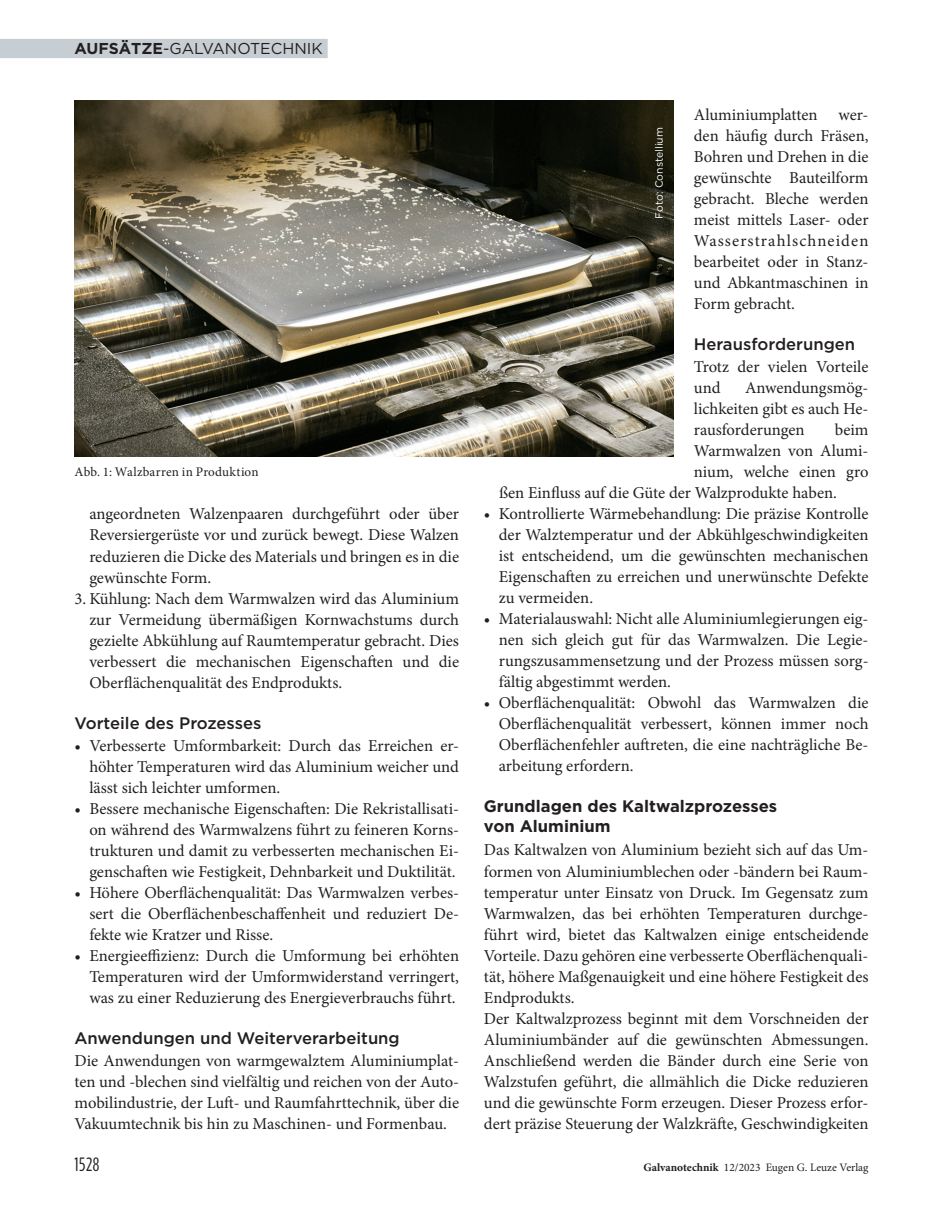
<style>
.page{position:relative;width:943px;height:1216px;background:#fff}
.page>*{position:absolute;margin:0;border:0;box-sizing:border-box;transform-origin:0 0}
.t1{font:19.25px "Gotham Condensed";color:#231f20}
.t2{font:16.62px/21px "Minion Pro";color:#231f20;text-align:justify}
.t3{font:500 16.62px "Gotham";color:#231f20}
.t4{font:700 16.62px/19.9px "Gotham";color:#231f20}
.t5{font:700 15.75px "Gotham";color:#231f20}
.t6{font:15.75px "Gotham";color:#231f20}
.t7{font:13.12px "Minion Pro";letter-spacing:.015em;color:#231f20}
.t8{font:11.38px "Minion Pro";color:#231f20}
.t9{font:10.5px "Gotham";color:#fff}
.s1{font-weight:400}
.s2{font-weight:700}
</style>
<div class="page">
<img style="left:74px;top:100px;width:600px;height:356px">
<div style="left:0;top:39px;width:328px;height:19px;background:#c6ced4"></div>
<p class="t5" style="left:74px;top:39px;width:119px">AUFSÄTZE<span class="s1">-GALVA</span></p>
<p class="t6" style="left:225px;top:40px;width:99px">NOTECH NIK</p>
<p class="t7" style="left:74px;top:463px;width:185px">Abb. 1: Walzbarren in Produktion</p>
<p class="t2" style="left:89px;top:503px;width:371px">angeordneten Walzenpaaren durchgeführt oder über Reversiergerüste vor und zurück bewegt. Diese Walzen reduzieren die Dicke des Materials und bringen es in die gewünschte Form.</p>
<p class="t2" style="left:89px;top:587px;width:371px;text-indent:-15px">3. Kühlung: Nach dem Warmwalzen wird das Aluminium zur Vermeidung übermäßigen Kornwachstums durch gezielte Abkühlung auf Raumtemperatur gebracht. Dies verbessert die mechanischen Eigenschaften und die Oberflächenqualität des Endprodukts.</p>
<p class="t3" style="left:74px;top:713px;width:188px">Vorteile des Prozesses</p>
<p class="t2" style="left:89px;top:734px;width:371px;text-indent:-15px">• Verbesserte Umformbarkeit: Durch das Erreichen er&shy;höhter Temperaturen wird das Aluminium weicher und lässt sich leichter umformen.</p>
<p class="t2" style="left:89px;top:797px;width:371px;text-indent:-15px">• Bessere mechanische Eigenschaften: Die Rekristallisati&shy;on während des Warmwalzens führt zu feineren Korns&shy;trukturen und damit zu verbesserten mechanischen Ei&shy;genschaften wie Festigkeit, Dehnbarkeit und Duktilität.</p>
<p class="t2" style="left:89px;top:881px;width:371px;text-indent:-15px">• Höhere Oberflächenqualität: Das Warmwalzen verbes&shy;sert die Oberflächenbeschaffenheit und reduziert De&shy;fekte wie Kratzer und Risse.</p>
<p class="t2" style="left:89px;top:944px;width:371px;text-indent:-15px">• Energieeffizienz: Durch die Umformung bei erhöhten Temperaturen wird der Umformwiderstand verringert, was zu einer Reduzierung des Energieverbrauchs führt.</p>
<p class="t3" style="left:74px;top:1028px;width:327px">Anwendungen und Weiterverarbeitung</p>
<p class="t2" style="left:74px;top:1049px;width:386px">Die Anwendungen von warmgewalztem Aluminiumplat&shy;ten und -blechen sind vielfältig und reichen von der Auto&shy;mobilindustrie, der Luft- und Raumfahrttechnik, über die Vakuumtechnik bis hin zu Maschinen- und Formenbau.</p>
<p class="t2" style="left:693px;top:104px;width:125px">Aluminiumplatten</p>
<p class="t2" style="left:693px;top:104px;width:176px;text-indent:145px">wer&shy;den häufig durch Fräsen, Bohren und Drehen in die gewünschte Bauteilform gebracht. Bleche werden meist mittels Laser- oder Wasserstrahlschneiden bearbeitet oder in Stanz&shy;und Abkantmaschinen in Form gebracht.</p>
<p class="t3" style="left:693px;top:335px;width:163px">Herausforderungen</p>
<p class="t2" style="left:693px;top:356px;width:176px">Trotz der vielen Vorteile und</p>
<p class="t9" style="left:653px;top:218px;width:93px;rotate:-90deg">FOTO: CONSTELLIUM</p>
<p class="t2" style="left:693px;top:377px;width:176px;text-indent:51px">Anwendungsmög&shy;lichkeiten gibt es auch He&shy;rausforderungen</p>
<p class="t2" style="left:834px;top:419px;width:35px">beim</p>
<p class="t2" style="left:693px;top:440px;width:176px">Warmwalzen von Alumi-</p>
<p class="t2" style="left:693px;top:461px;width:176px">nium, welche einen gro</p>
<p class="t2" style="left:499px;top:482px;width:339px">ßen Einfluss auf die Güte der Walzprodukte haben.</p>
<p class="t2" style="left:499px;top:503px;width:371px;text-indent:-15px">• Kontrollierte Wärmebehandlung: Die präzise Kontrolle der Walztemperatur und der Abkühlgeschwindigkeiten ist entscheidend, um die gewünschten mechanischen Eigenschaften zu erreichen und unerwünschte Defekte zu vermeiden.</p>
<p class="t2" style="left:499px;top:608px;width:371px;text-indent:-15px">• Materialauswahl: Nicht alle Aluminiumlegierungen eig&shy;nen sich gleich gut für das Warmwalzen. Die Legie&shy;rungszusammensetzung und der Prozess müssen sorg&shy;fältig abgestimmt werden.</p>
<p class="t2" style="left:499px;top:692px;width:371px;text-indent:-15px">• Oberflächenqualität: Obwohl das Warmwalzen die Oberflächenqualität verbessert, können immer noch Oberflächenfehler auftreten, die eine nachträgliche Be&shy;arbeitung erfordern.</p>
<p class="t4" style="left:484px;top:796px;width:295px">Grundlagen des Kaltwalzprozesses von Aluminium</p>
<p class="t2" style="left:484px;top:839px;width:386px;text-align:left">Das Kaltwalzen von Aluminium bezieht sich auf das Um&shy;formen von Aluminiumblechen oder -bändern bei Raum&shy;temperatur unter Einsatz von Druck. Im Gegensatz zum Warmwalzen, das bei erhöhten Temperaturen durchge&shy;führt wird, bietet das Kaltwalzen einige entscheidende Vorteile. Dazu gehören eine verbesserte Oberflächenquali&shy;tät, höhere Maßgenauigkeit und eine höhere Festigkeit des Endprodukts.<br>Der Kaltwalzprozess beginnt mit dem Vorschneiden der Aluminiumbänder auf die gewünschten Abmessungen.<br>Anschließend werden die Bänder durch eine Serie von Walzstufen geführt, die allmählich die Dicke reduzieren und die gewünschte Form erzeugen. Dieser Prozess erfor&shy;dert präzise Steuerung der Walzkräfte, Geschwindigkeiten</p>
<p class="t1" style="left:74px;top:1153px;width:26px">1528</p>
<p class="t8" style="left:643px;top:1159px;width:227px"><span class="s2">Galvanotechnik</span> 12/2023 Eugen G. Leuze Verlag</p>
</div>
